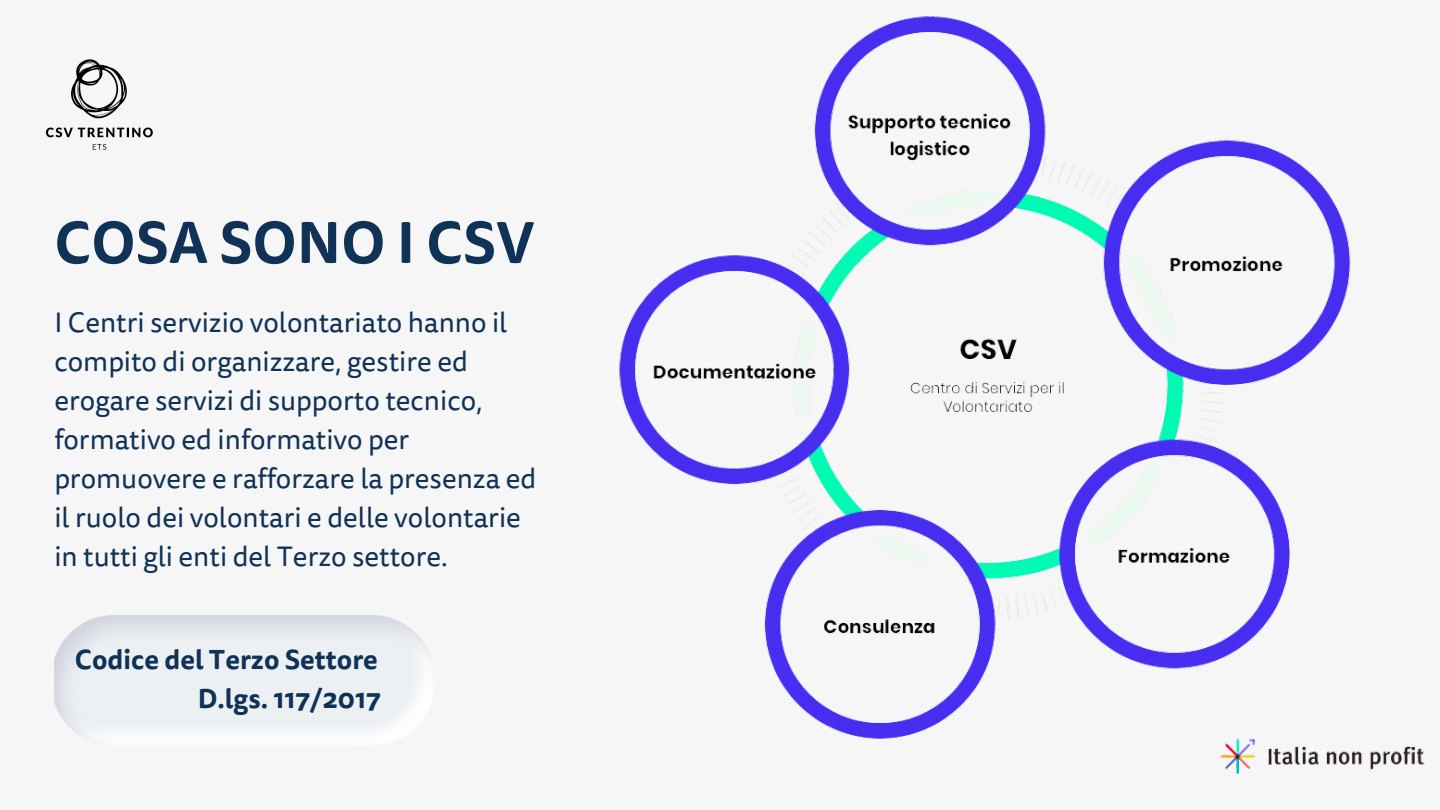
<style>
.page{position:relative;width:1440px;height:810px;background:#f6f6f6}
.page>*{position:absolute;margin:0;border:0;box-sizing:border-box;transform-origin:0 0}
.t1{font:700 57.1px "Tisa Sans Pro";color:#0f3256}
.t2{font:28px/39px "Tisa Sans Pro";color:#0f3256}
.t3{font:700 26.8px/39px "Tisa Sans Pro";color:#0f3256;text-align:right}
</style>
<div class="page">
<img style="left:45px;top:59px;width:108px;height:91px">
<img style="left:619px;top:16px;width:806px;height:758px">
<p class="t1" style="left:54px;top:201px;width:482px">COSA SONO I CSV</p>
<h2 class="t2" style="left:54px;top:303px;width:483px">I Centri servizio volontariato hanno il compito di organizzare, gestire ed erogare servizi di supporto tecnico, formativo ed informativo per promuovere e rafforzare la presenza ed il ruolo dei volontari e delle volontarie in tutti gli enti del Terzo settore.</h2>
<h1 class="t3" style="left:75px;top:640px;width:308px">Codice del Terzo Settore<br>D.lgs. 117/2017</h1>
</div>
